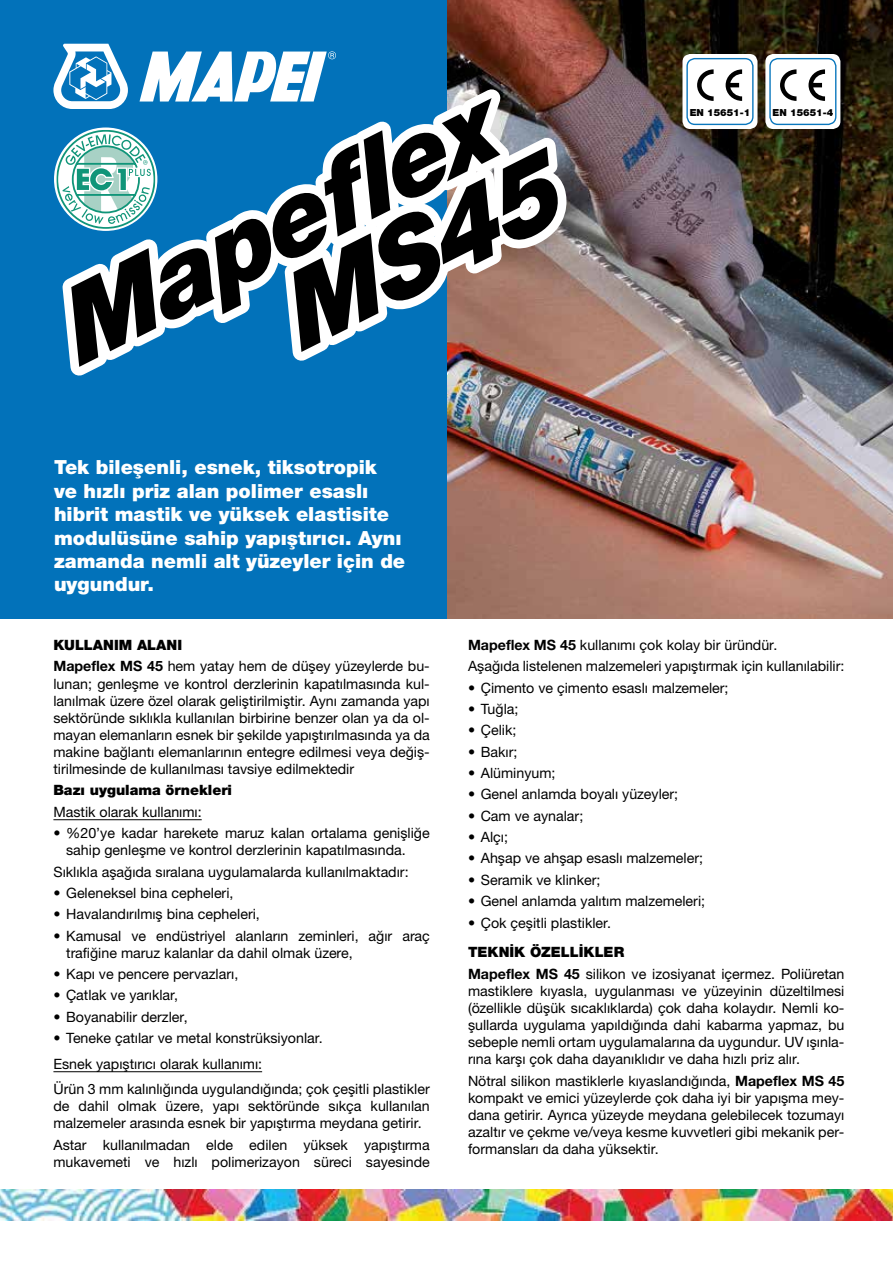
<style>
.page{position:relative;width:893px;height:1263px;background:#fff}
.page>*{position:absolute;margin:0;border:0;box-sizing:border-box;transform-origin:0 0}
.t1{font:italic 900 104.85px/87px "Helvetica Neue LTW1 G";color:#000;text-align:right}
.t2{font:900 19.5px/23.4px "Helvetica Neue LTW1 G";color:#fff}
.t3{font:14.25px/17.1px "Helvetica Neue LTW1 G";color:#000}
.t4{font:900 14.25px "Helvetica Neue LTW1 G";color:#000}
.t5{font:900 11.55px "Helvetica Neue LTW1 G";color:#000}
.t6{font:900 9.75px "Helvetica Neue LTW1 G";color:#000}
.s1{font-weight:900}
.s2{font-weight:700}
</style>
<div class="page">
<img style="left:0;top:1189px;width:893px;height:31px">
<div style="left:0;top:0;width:446px;height:619px;background:#0272ba"></div>
<img style="left:447px;top:0;width:446px;height:619px">
<hr style="left:53px;top:819px;width:149px;height:1px;background:#000">
<hr style="left:53px;top:1071px;width:209px;height:1px;background:#000">
<svg style="left:53px;top:44px;width:531px;height:346px"></svg>
<div style="left:765px;top:54px;width:75px;height:75px;background:#fff;border-radius:8px"></div>
<div style="left:769px;top:58px;width:67px;height:67px;border:1px solid #0b77bd;border-radius:8px"></div>
<svg style="left:780px;top:69px;width:16px;height:32px"></svg>
<svg style="left:808px;top:69px;width:17px;height:32px"></svg>
<div style="left:682px;top:54px;width:75px;height:75px;background:#fff;border-radius:8px"></div>
<div style="left:686px;top:58px;width:68px;height:67px;border:1px solid #0b77bd;border-radius:8px"></div>
<svg style="left:697px;top:69px;width:17px;height:32px"></svg>
<svg style="left:726px;top:69px;width:16px;height:32px"></svg>
<h1 class="t1" style="left:45px;top:297px;width:506px;rotate:-27deg">Mapefl ex<br>MS45</h1>
<h2 class="t2" style="left:54px;top:456px;width:353px">Tek bileşenli, esnek, tiksotropik<br>ve hızlı priz alan polimer esaslı hibrit mastik ve yüksek elastisite modulüsüne sahip yapıştırıcı. Aynı zamanda nemli alt yüzeyler için de uygundur.</h2>
<p class="t6" style="left:690px;top:107px;width:62px">EN 15651-1</p>
<p class="t6" style="left:773px;top:107px;width:62px">EN 15651-4</p>
<p class="t5" style="left:688px;top:111px;width:74px">EN 15651-1</p>
<p class="t5" style="left:786px;top:111px;width:74px">EN 15651-4</p>
<p class="t3" style="left:53px;top:634px;width:378px;line-height:21.3px"><span class="s1">KULLANIM ALANI<br></span><span class="s2">Mapeflex MS 45</span> hem yatay hem de düşey yüzeylerde bu-</p>
<p class="t3" style="left:53px;top:675px;width:378px;text-align:justify">lunan; genleşme ve kontrol derzlerinin kapatılmasında kul&shy;lanılmak üzere özel olarak geliştirilmiştir. Aynı zamanda yapı sektöründe sıklıkla kullanılan birbirine benzer olan ya da ol&shy;mayan elemanların esnek bir şekilde yapıştırılmasında ya da makine bağlantı elemanlarının entegre edilmesi veya değiş&shy;tirilmesinde de kullanılması tavsiye edilmektedir</p>
<p class="t4" style="left:53px;top:782px;width:180px">Bazı uygulama örnekleri</p>
<p class="t3" style="left:53px;top:803px;width:150px">Mastik olarak kullanımı:</p>
<p class="t3" style="left:66px;top:824px;width:365px;text-indent:-13px">• %20’ye kadar harekete maruz kalan ortalama genişliğe sahip genleşme ve kontrol derzlerinin kapatılmasında.</p>
<p class="t3" style="left:53px;top:863px;width:357px">Sıklıkla aşağıda sıralana uygulamalarda kullanılmaktadır:</p>
<p class="t3" style="left:53px;top:884px;width:182px">• Geleneksel bina cepheleri,</p>
<p class="t3" style="left:53px;top:905px;width:208px">• Havalandırılmış bina cepheleri,</p>
<p class="t3" style="left:66px;top:927px;width:365px;text-indent:-13px">• Kamusal ve endüstriyel alanların zeminleri, ağır araç trafiğine maruz kalanlar da dahil olmak üzere,</p>
<p class="t3" style="left:53px;top:965px;width:186px">• Kapı ve pencere pervazları,</p>
<p class="t3" style="left:53px;top:987px;width:126px">• Çatlak ve yarıklar,</p>
<p class="t3" style="left:53px;top:1008px;width:136px">• Boyanabilir derzler,</p>
<p class="t3" style="left:53px;top:1025px;width:378px;line-height:25.7px">• Teneke çatılar ve metal konstrüksiyonlar.<br>Esnek yapıştırıcı olarak kullanımı:<br>Ürün 3 mm kalınlığında uygulandığında; çok çeşitli plastikler</p>
<p class="t3" style="left:53px;top:1098px;width:378px">de dahil olmak üzere, yapı sektöründe sıkça kullanılan malzemeler arasında esnek bir yapıştırma meydana getirir.</p>
<p class="t3" style="left:53px;top:1136px;width:378px">Astar kullanılmadan elde edilen yüksek yapıştırma mukavemeti ve hızlı polimerizayon süreci sayesinde</p>
<p class="t3" style="left:468px;top:634px;width:378px;line-height:21.3px"><span class="s2">Mapeflex MS 45</span> kullanımı çok kolay bir üründür.<br>Aşağıda listelenen malzemeleri yapıştırmak için kullanılabilir:</p>
<p class="t3" style="left:468px;top:679px;width:262px">• Çimento ve çimento esaslı malzemeler;</p>
<p class="t3" style="left:468px;top:700px;width:52px">• Tuğla;</p>
<p class="t3" style="left:468px;top:722px;width:50px">• Çelik;</p>
<p class="t3" style="left:468px;top:743px;width:51px">• Bakır;</p>
<p class="t3" style="left:468px;top:764px;width:89px">• Alüminyum;</p>
<p class="t3" style="left:468px;top:786px;width:212px">• Genel anlamda boyalı yüzeyler;</p>
<p class="t3" style="left:468px;top:807px;width:117px">• Cam ve aynalar;</p>
<p class="t3" style="left:468px;top:828px;width:41px">• Alçı;</p>
<p class="t3" style="left:468px;top:850px;width:236px">• Ahşap ve ahşap esaslı malzemeler;</p>
<p class="t3" style="left:468px;top:871px;width:134px">• Seramik ve klinker;</p>
<p class="t3" style="left:468px;top:892px;width:239px">• Genel anlamda yalıtım malzemeleri;</p>
<p class="t3" style="left:468px;top:914px;width:145px">• Çok çeşitli plastikler.</p>
<p class="t3" style="left:468px;top:941px;width:378px;line-height:21.3px"><span class="s1">TEKNİK ÖZELLİKLER<br></span><span class="s2">Mapeflex MS 45</span> silikon ve izosiyanat içermez. Poliüretan</p>
<p class="t3" style="left:468px;top:982px;width:378px;text-align:justify">mastiklere kıyasla, uygulanması ve yüzeyinin düzeltilmesi (özellikle düşük sıcaklıklarda) çok daha kolaydır. Nemli ko&shy;şullarda uygulama yapıldığında dahi kabarma yapmaz, bu sebeple nemli ortam uygulamalarına da uygundur. UV ışınla&shy;rına karşı çok daha dayanıklıdır ve daha hızlı priz alır.</p>
<p class="t3" style="left:468px;top:1072px;width:378px;text-align:justify">Nötral silikon mastiklerle kıyaslandığında, <span class="s2">Mapeflex MS 45 </span>kompakt ve emici yüzeylerde çok daha iyi bir yapışma mey&shy;dana getirir. Ayrıca yüzeyde meydana gelebilecek tozumayı azaltır ve çekme ve/veya kesme kuvvetleri gibi mekanik per&shy;formansları da daha yüksektir.</p>
</div>
